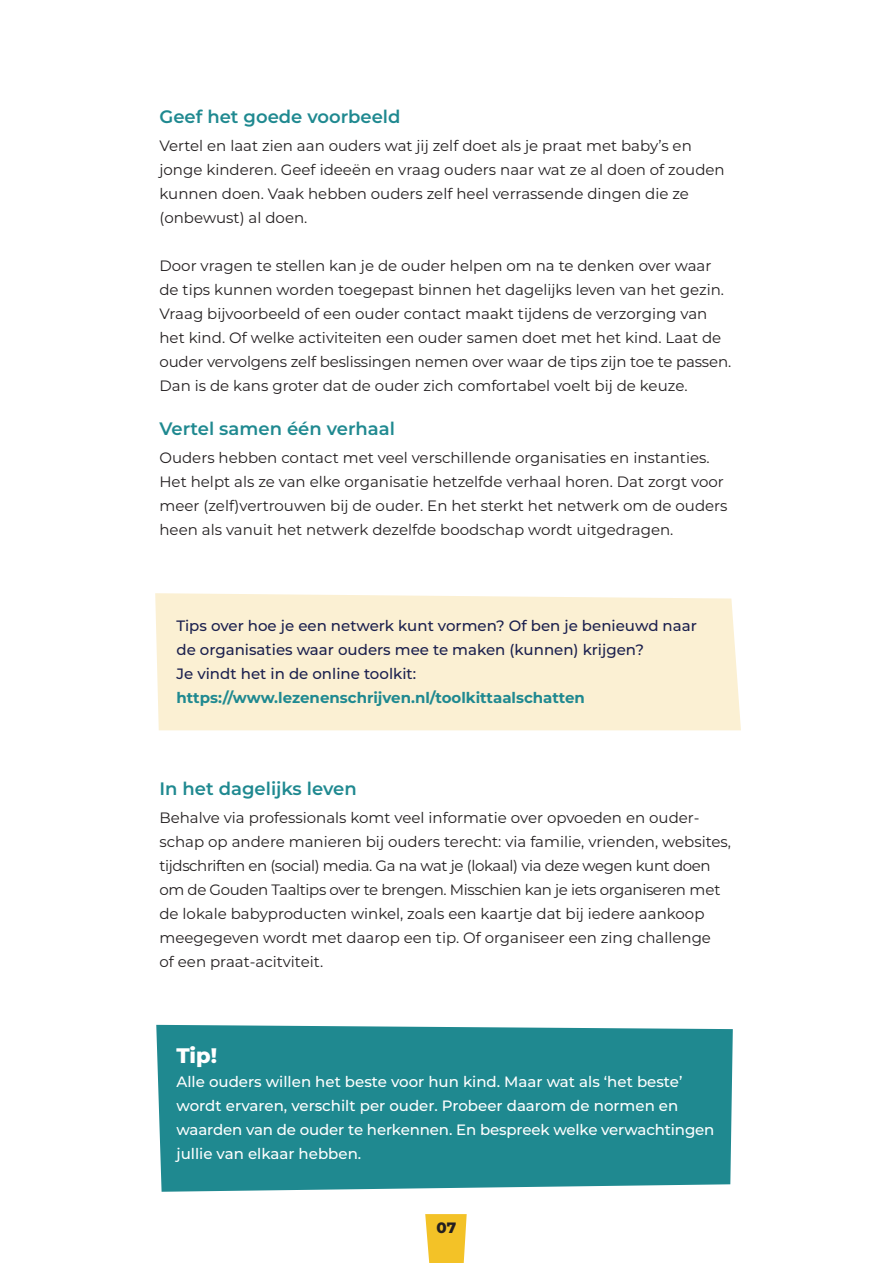
<style>
.page{position:relative;width:893px;height:1263px;background:#fff}
.page>*{position:absolute;margin:0;border:0;box-sizing:border-box;transform-origin:0 0}
.Kadertekst{font:800 21px "Montserrat";color:#fff}
.Tussenkop{font:600 18px "Montserrat";color:#1f8990}
.Body{font:15px/24px "Montserrat";color:#231f20}
.Kadertekst-2{font:500 15px/24px "Montserrat";color:#fff}
.Kadertekst-3{font:500 15px/24px "Montserrat";color:#1b204e}
.t1{font:800 15px "Montserrat";color:#231f20}
.s1{font-weight:700;color:#1f8990}
</style>
<div class="page">
<div style="left:156px;top:1025px;width:577px;height:167px;background:#1f8990"></div>
<div style="left:155px;top:593px;width:586px;height:137px;background:#fbf0d3"></div>
<svg style="left:425px;top:1214px;width:42px;height:49px;background:#f4c73b"></svg>
<p class="Tussenkop" style="left:159px;top:104px;width:243px">Geef het goede voorbeeld</p>
<p class="Body" style="left:159px;top:133px;width:567px">Vertel en laat zien aan ouders wat jij zelf doet als je praat met baby’s en jonge kinderen. Geef ideeën en vraag ouders naar wat ze al doen of zouden kunnen doen. Vaak hebben ouders zelf heel verrassende dingen die ze (onbewust) al doen.</p>
<p class="Body" style="left:159px;top:253px;width:573px">Door vragen te stellen kan je de ouder helpen om na te denken over waar de tips kunnen worden toegepast binnen het dagelijks leven van het gezin.<br>Vraag bijvoorbeeld of een ouder contact maakt tijdens de verzorging van het kind. Of welke activiteiten een ouder samen doet met het kind. Laat de ouder vervolgens zelf beslissingen nemen over waar de tips zijn toe te passen.<br>Dan is de kans groter dat de ouder zich comfortabel voelt bij de keuze.</p>
<p class="Tussenkop" style="left:159px;top:416px;width:237px">Vertel samen één verhaal</p>
<p class="Body" style="left:159px;top:445px;width:570px">Ouders hebben contact met veel verschillende organisaties en instanties.<br>Het helpt als ze van elke organisatie hetzelfde verhaal horen. Dat zorgt voor meer (zelf)vertrouwen bij de ouder. En het sterkt het netwerk om de ouders heen als vanuit het netwerk dezelfde boodschap wordt uitgedragen.</p>
<p class="Kadertekst-3" style="left:176px;top:613px;width:522px">Tips over hoe je een netwerk kunt vormen? Of ben je benieuwd naar de organisaties waar ouders mee te maken (kunnen) krijgen?<br>Je vindt het in de online toolkit: <span class="s1">https://www.lezenenschrijven.nl/toolkittaalschatten</span></p>
<p class="Tussenkop" style="left:159px;top:775px;width:199px">In het dagelijks leven</p>
<p class="Body" style="left:159px;top:805px;width:573px">Behalve via professionals komt veel informatie over opvoeden en ouder&shy;schap op andere manieren bij ouders terecht: via familie, vrienden, websites, tijdschriften en (social) media. Ga na wat je (lokaal) via deze wegen kunt doen om de Gouden Taaltips over te brengen. Misschien kan je iets organiseren met de lokale babyproducten winkel, zoals een kaartje dat bij iedere aankoop meegegeven wordt met daarop een tip. Of organiseer een zing challenge<br>of een praat-acitviteit.</p>
<p class="Kadertekst" style="left:176px;top:1040px;width:42px">Tip!</p>
<p class="Kadertekst-2" style="left:176px;top:1069px;width:540px">Alle ouders willen het beste voor hun kind. Maar wat als ‘het beste’ wordt ervaren, verschilt per ouder. Probeer daarom de normen en waarden van de ouder te herkennen. En bespreek welke verwachtingen jullie van elkaar hebben.</p>
<p class="t1" style="left:437px;top:1217px;width:21px">07</p>
</div>
